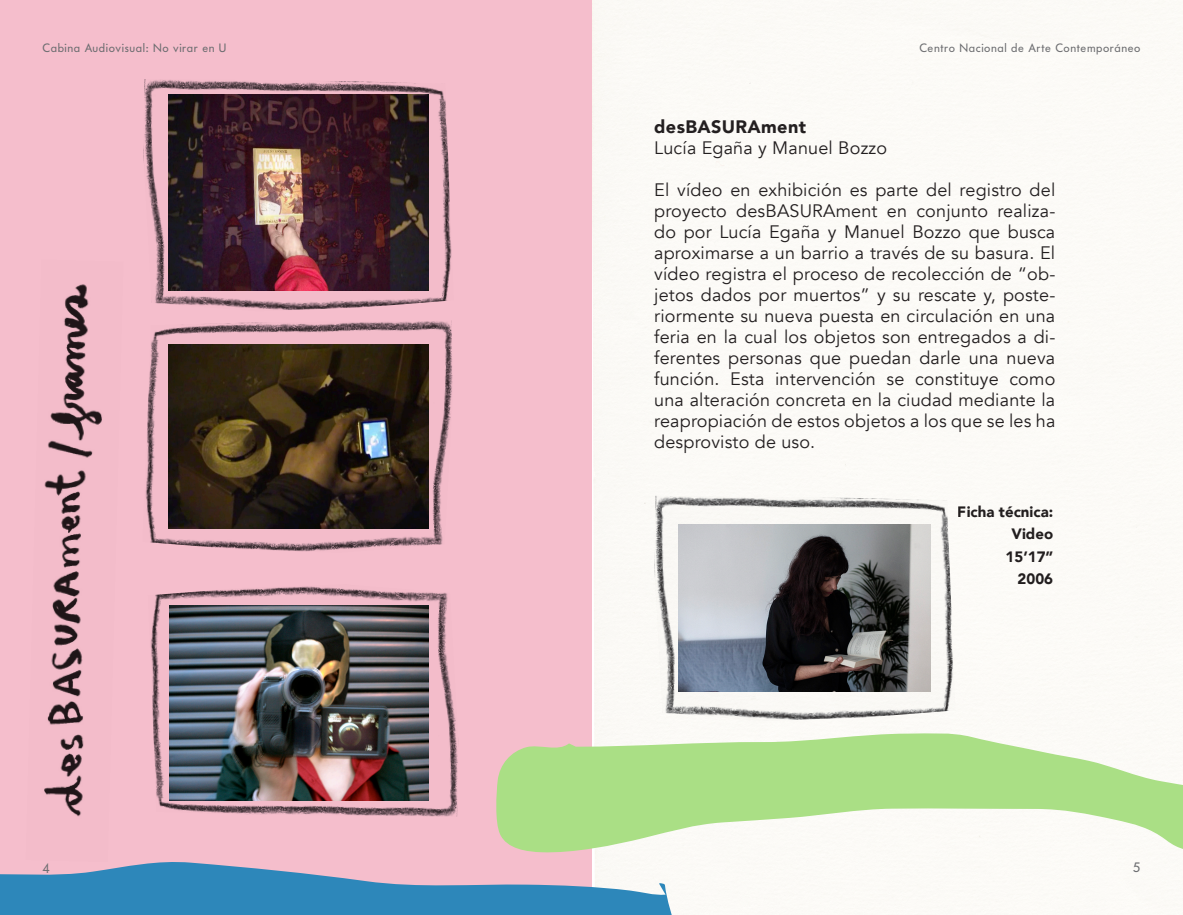
<style>
.page{position:relative;width:1183px;height:915px;background:#fff}
.page>*{position:absolute;margin:0;border:0;box-sizing:border-box;transform-origin:0 0}
.t1{font:18px/21px "Avenir";letter-spacing:.01em;color:#231f20;text-align:justify}
.t2{font:900 18px "Avenir";letter-spacing:.02em;color:#231f20}
.t3{font:900 15px/22.5px "Avenir";color:#231f20;text-align:right}
.t4{font:13.5px "Futura LUX";color:#6c6d70}
.t5{font:12px "Futura LUX";letter-spacing:.05em;color:#6c6d70}
</style>
<div class="page">
<img style="left:591px;top:0;width:591px;height:914px">
<div style="left:0;top:0;width:591px;height:914px;background:#f5becc"></div>
<img style="left:150px;top:586px;width:308px;height:230px">
<img style="left:143px;top:79px;width:309px;height:231px">
<img style="left:145px;top:321px;width:308px;height:231px">
<svg style="left:496px;top:731px;width:686px;height:150px;fill:#aadf85"></svg>
<svg style="left:0;top:859px;width:687px;height:55px"></svg>
<img style="left:654px;top:495px;width:301px;height:225px">
<img style="left:26px;top:284px;width:97px;height:577px">
<img style="left:168px;top:95px;width:260px;height:195px">
<img style="left:168px;top:344px;width:260px;height:184px">
<img style="left:169px;top:605px;width:259px;height:194px">
<img style="left:678px;top:524px;width:252px;height:167px">
<p class="t5" style="left:43px;top:40px;width:185px">Cabina Audiovisual: No virar en U</p>
<p class="t5" style="left:919px;top:40px;width:222px">Centro Nacional de Arte Contemporáneo</p>
<p class="t2" style="left:654px;top:111px;width:153px">desBASURAment</p>
<p class="t1" style="left:654px;top:137px;width:234px">Lucía Egaña y Manuel Bozzo</p>
<p class="t1" style="left:654px;top:179px;width:402px">El vídeo en exhibición es parte del registro del proyecto desBASURAment en conjunto realiza&shy;do por Lucía Egaña y Manuel Bozzo que busca aproximarse a un barrio a través de su basura. El vídeo registra el proceso de recolección de “ob&shy;jetos dados por muertos” y su rescate y, poste&shy;riormente su nueva puesta en circulación en una feria en la cual los objetos son entregados a di&shy;ferentes personas que puedan darle una nueva función. Esta intervención se constituye como una alteración concreta en la ciudad mediante la reapropiación de estos objetos a los que se les ha desprovisto de uso.</p>
<p class="t3" style="left:957px;top:500px;width:97px">Ficha técnica:<br>Video<br>15’17’’<br>2006</p>
<p class="t4" style="left:43px;top:860px;width:9px">4</p>
<p class="t4" style="left:1132px;top:859px;width:9px">5</p>
</div>
